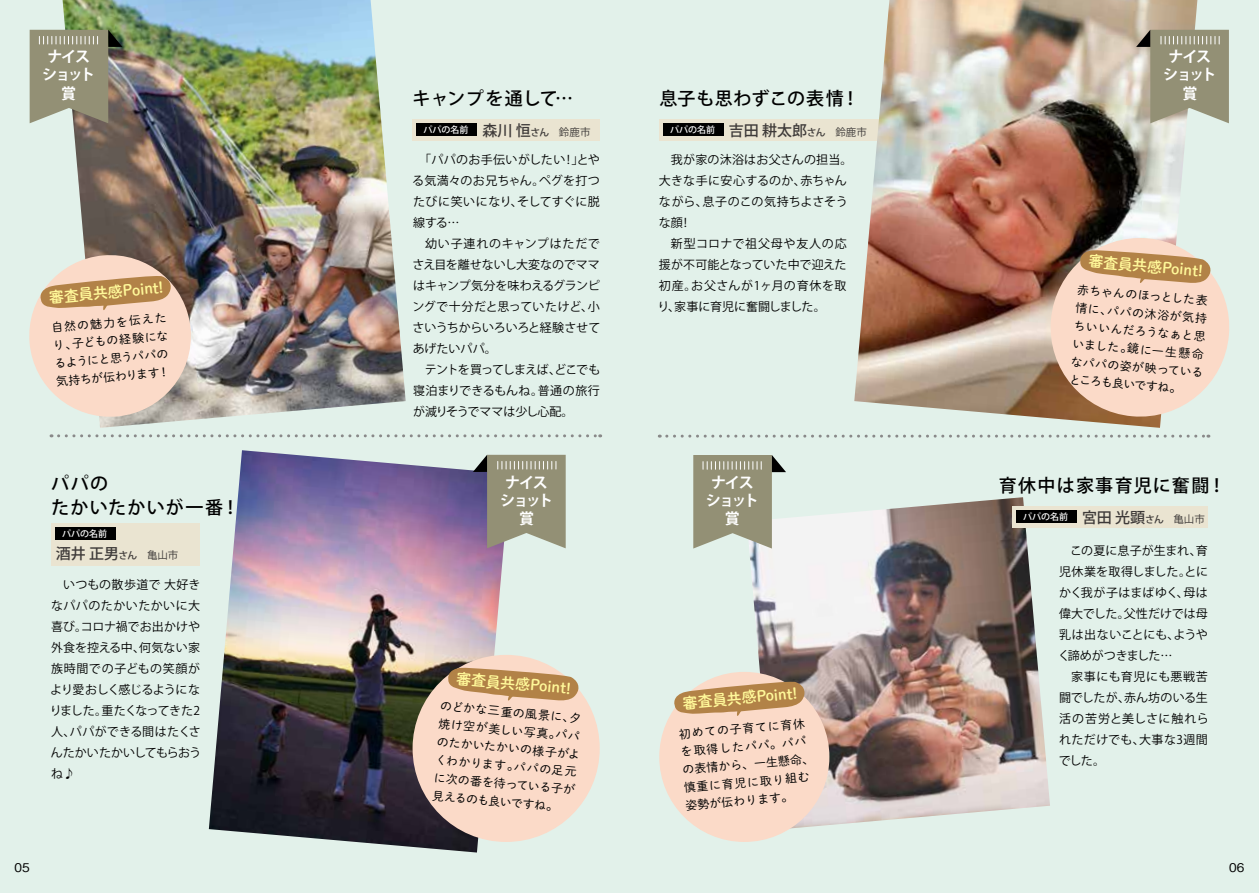
<style>
.page{position:relative;width:1259px;height:893px;background:#e2f1ea}
.page>*{position:absolute;margin:0;border:0;box-sizing:border-box;transform-origin:0 0}
.t1{font:500 18px/24px "Koz Go Pro";letter-spacing:.065em;color:#000}
.t2{font:500 18px "Koz Go Pro";letter-spacing:.025em;color:#000}
.t3{font:500 18px "Koz Go Pro";letter-spacing:.015em;color:#000}
.t4{font:15px "P Shuei M Go Std B";color:#fff899}
.t5{font:700 15px/18px "Koz Go Pro";letter-spacing:-.105em;color:#fff;text-align:center}
.t6{font:500 15px "Koz Go Pro";color:#3e3a39}
.t7{font:12px/21px "Koz Go Pro";color:#000;text-align:justify}
.t8{font:12px/18px "P Shuei M Go Std L";color:#000}
.t9{font:500 12px "Gothic BBB Pr 6 N";color:#000}
.t10{font:500 9px "Koz Go Pro";color:#fff}
.s1{font-size:15px;color:#3e3a39}
.s2{font-size:9.75px;color:#3e3a39}
.s3{font-weight:400;font-size:10.5px;color:#3e3a39}
.s4{font-size:9.75px}
.s5{font-weight:400;font-size:10.5px}
</style>
<div class="page">
<img style="left:209px;top:450px;width:301px;height:402px">
<div style="left:659px;top:119px;width:234px;height:21px;background:#eae4d1"></div>
<img style="left:63px;top:0;width:343px;height:428px">
<img style="left:854px;top:0;width:343px;height:428px">
<svg style="left:59px;top:434px;width:542px;height:3px"></svg>
<svg style="left:667px;top:435px;width:542px;height:3px"></svg>
<img style="left:749px;top:497px;width:301px;height:333px">
<div style="left:51px;top:523px;width:149px;height:42px;background:#eae4d1"></div>
<div style="left:55px;top:527px;width:60px;height:13px;background:#000"></div>
<div style="left:1012px;top:506px;width:195px;height:21px;background:#eae4d1"></div>
<div style="left:1016px;top:510px;width:60px;height:13px;background:#000"></div>
<div style="left:663px;top:123px;width:60px;height:13px;background:#000"></div>
<div style="left:412px;top:655px;width:188px;height:187px;background:#fbdac8;border-radius:50%"></div>
<div style="left:659px;top:672px;width:170px;height:170px;background:#fbdac8;border-radius:50%"></div>
<svg style="left:29px;top:252px;width:165px;height:168px;background:#e1c7b3"></svg>
<svg style="left:1046px;top:234px;width:183px;height:187px;background:#dfc2ac"></svg>
<svg style="left:448px;top:667px;width:133px;height:34px"></svg>
<svg style="left:674px;top:681px;width:132px;height:35px"></svg>
<div style="left:412px;top:119px;width:188px;height:21px;background:#eae4d1"></div>
<div style="left:417px;top:123px;width:60px;height:13px;background:#000"></div>
<svg style="left:30px;top:30px;width:92px;height:93px;background:#928e77"></svg>
<svg style="left:693px;top:455px;width:93px;height:94px"></svg>
<svg style="left:1136px;top:30px;width:93px;height:93px;background:#9f9c84"></svg>
<svg style="left:473px;top:455px;width:93px;height:93px;background:#938f81"></svg>
<p class="t5" style="left:42px;top:49px;width:55px">ナイスショット賞</p>
<h1 class="t3" style="left:412px;top:87px;width:162px">キャンプを通して…</h1>
<p class="t10" style="left:423px;top:124px;width:168px">パパの名前 <span class="s1">森川 恒</span><span class="s2">さん　</span><span class="s3">鈴鹿市</span></p>
<h1 class="t2" style="left:659px;top:87px;width:201px">息子も思わずこの表情！</h1>
<p class="t10" style="left:670px;top:124px;width:198px">パパの名前 <span class="s1">吉田 耕太郎</span><span class="s2">さん　</span><span class="s3">鈴鹿市</span></p>
<p class="t5" style="left:1163px;top:49px;width:55px">ナイスショット賞</p>
<p class="t7" style="left:412px;top:149px;width:189px;text-indent:7px">「パパのお手伝いがしたい！」とやる気満々のお兄ちゃん。ペグを打つたびに笑いになり、そしてすぐに脱線する…</p>
<p class="t7" style="left:412px;top:233px;width:189px;text-indent:13px">幼い子連れのキャンプはただでさえ目を離せないし大変なのでママはキャンプ気分を味わえるグランピングで十分だと思っていたけど、小さいうちからいろいろと経験させてあげたいパパ。</p>
<p class="t7" style="left:413px;top:359px;width:189px;text-indent:12px">テントを買ってしまえば、どこでも寝泊まりできるもんね。普通の旅行が減りそうでママは少し心配。</p>
<p class="t7" style="left:659px;top:149px;width:195px;text-align:left;text-indent:12px">我が家の沐浴はお父さんの担当。大きな手に安心するのか、赤ちゃんながら、息子のこの気持ちよさそうな顔！</p>
<p class="t7" style="left:657px;top:233px;width:190px;text-indent:13px">新型コロナで祖父母や友人の応援が不可能となっていた中で迎えた初産。お父さんが1ヶ月の育休を取り、家事に育児に奮闘しました。</p>
<p class="t4" style="left:1089px;top:250px;width:116px;rotate:5deg">審査員共感Point!</p>
<p class="t4" style="left:48px;top:286px;width:116px;rotate:-5deg">審査員共感Point!</p>
<p class="t8" style="left:1078px;top:280px;width:135px;rotate:5deg">赤ちゃんのほっとした表情に、パパの沐浴が気持ちいいんだろうなぁと思いました。鏡に一生懸命なパパの姿が映っているところも良いですね。</p>
<p class="t8" style="left:51px;top:318px;width:117px;rotate:-5deg">自然の魅力を伝えたり、子どもの経験になるようにと思うパパの気持ちが伝わります！</p>
<h1 class="t1" style="left:51px;top:472px;width:190px">パパの<br>たかいたかいが一番！</h1>
<p class="t10" style="left:62px;top:528px;width:46px">パパの名前</p>
<p class="t6" style="left:56px;top:544px;width:124px">酒井 正男<span class="s4">さん　</span><span class="s5">亀山市</span></p>
<p class="t7" style="left:50px;top:574px;width:153px;text-indent:13px">いつもの散歩道で 大好きなパパのたかいたかいに大喜び。コロナ禍でお出かけや外食を控える中、何気ない家族時間での子どもの笑顔がより愛おしく感じるようになりました。重たくなってきた2人、パパができる間はたくさんたかいたかいしてもらおうね♪</p>
<p class="t5" style="left:500px;top:474px;width:55px">ナイスショット賞</p>
<p class="t4" style="left:457px;top:667px;width:116px;rotate:5deg">審査員共感Point!</p>
<p class="t8" style="left:441px;top:696px;width:145px;rotate:5deg">のどかな三重の風景に、夕焼け空が美しい写真。パパのたかいたかいの様子がよくわかります。パパの足元に次の番を待っている子が見えるのも良いですね。</p>
<p class="t5" style="left:706px;top:474px;width:55px">ナイスショット賞</p>
<p class="t4" style="left:682px;top:692px;width:116px;rotate:-5deg">審査員共感Point!</p>
<p class="t8" style="left:678px;top:725px;width:134px;rotate:-5deg">初めての子育てに育休を取得したパパ。パパの表情から、一生懸命、慎重に育児に取り組む姿勢が伝わります。</p>
<h1 class="t1" style="left:998px;top:475px;width:229px">育休中は家事育児に奮闘！</h1>
<p class="t10" style="left:1023px;top:511px;width:183px">パパの名前 <span class="s1">宮田 光顕</span><span class="s2">さん　</span><span class="s3">亀山市</span></p>
<p class="t7" style="left:1058px;top:540px;width:151px;text-indent:12px">この夏に息子が生まれ、育児休業を取得しました。とにかく我が子はまばゆく、母は偉大でした。父性だけでは母乳は出ないことにも、ようやく諦めがつきました…</p>
<p class="t7" style="left:1058px;top:666px;width:151px;text-indent:12px">家事にも育児にも悪戦苦闘でしたが、赤ん坊のいる生活の苦労と美しさに触れられただけでも、大事な3週間でした。</p>
<p class="t9" style="left:15px;top:858px;width:17px">05</p>
<p class="t9" style="left:1229px;top:858px;width:17px">06</p>
</div>
